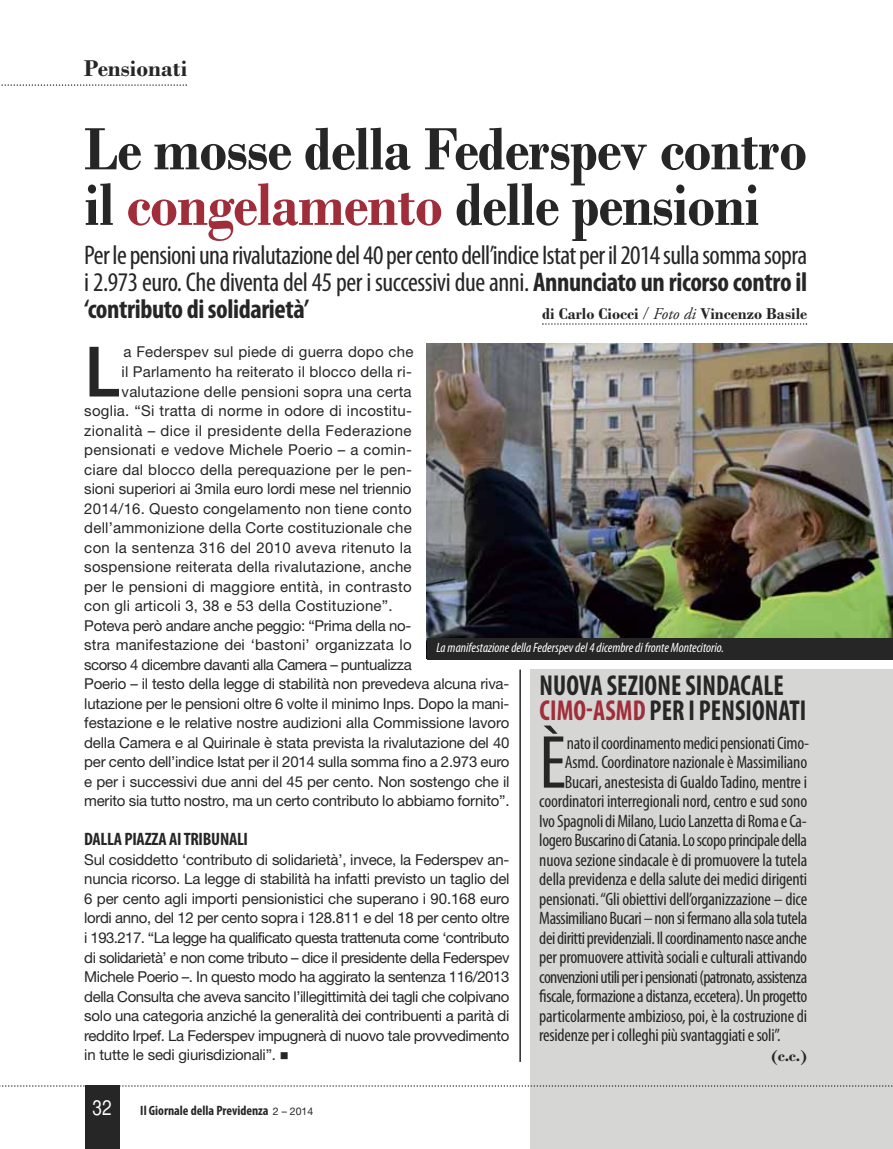
<style>
.page{position:relative;width:893px;height:1149px;background:#fff}
.page>*{position:absolute;margin:0;border:0;box-sizing:border-box;transform-origin:0 0}
.t1{font:condensed 75.75px "Myriad Pro";color:#272627}
.t2{font:600 73.65px "Myriad Pro";color:#272627}
.t3{font:700 62.7px/55.5px "Bodoni";letter-spacing:-.015em;color:#272627;scale:.91 1}
.t4{font:700 condensed 28.8px/25.5px "Myriad Pro";letter-spacing:.005em;color:#272627;scale:.91 1}
.t5{font:condensed 27px/27px "Myriad Pro";letter-spacing:-.015em;color:#272627;text-align:justify}
.t6{font:700 24px "Bodoni";color:#272627}
.t7{font:21px "Helvetica CY Plain";color:#fff}
.t8{font:condensed 18px "Myriad Pro";letter-spacing:-.015em;color:#272627}
.t9{font:condensed 18px "Myriad Pro";letter-spacing:-.035em;color:#272627}
.t10{font:700 condensed 18px "Myriad Pro";letter-spacing:-.015em;color:#272627}
.t11{font:700 16.5px "Bodoni";color:#272627}
.t12{font:15px/19.5px "Helvetica Neue";color:#272627;text-align:justify}
.t13{font:15px "Helvetica Neue";letter-spacing:.02em;color:#272627}
.t14{font:15px "Helvetica Neue";letter-spacing:-.02em;color:#272627}
.t15{font:15px "Helvetica Neue";letter-spacing:-.035em;color:#272627}
.t16{font:15px "Helvetica Neue";letter-spacing:.025em;color:#272627}
.t17{font:italic condensed 13.5px "Myriad Pro";color:#fff}
.t18{font:700 condensed 13.5px "Myriad Pro";color:#272627}
.s1{color:#a02e3a}
.s2{font-weight:700}
.s3{font-family:"Simoncini";font-weight:400}
.s4{font-family:"Adobe Garamond Pro";font-weight:400;font-style:italic}
.s5{font-family:"Helvetica Neue";font-weight:400;font-stretch:normal;font-size:10.5px}
</style>
<div class="page">
<div style="left:531px;top:669px;width:362px;height:479px;background:#d6d6d5"></div>
<svg style="left:0;top:1084px;width:893px;height:2px"></svg>
<div style="left:85px;top:1084px;width:34px;height:64px;background:#272627"></div>
<svg style="left:1px;top:84px;width:186px;height:2px"></svg>
<svg style="left:542px;top:323px;width:265px;height:1px"></svg>
<img style="left:427px;top:344px;width:466px;height:314px">
<div style="left:428px;top:638px;width:465px;height:21px;background:#272627"></div>
<hr style="left:519px;top:669px;width:2px;height:392px;background:#272627">
<p class="t6" style="left:84px;top:60px;width:104px">Pensionati</p>
<p class="t3" style="left:84px;top:129px;width:796px">Le mosse della Federspev contro il <span class="s1">congelamento</span> delle pensioni</p>
<p class="t5" style="left:84px;top:244px;width:724px">Per le pensioni una rivalutazione del 40 per cento dell’indice Istat per il 2014 sulla somma sopra i 2.973 euro. Che diventa del 45 per i successivi due anni. <span class="s2">Annunciato un ricorso contro il ‘contributo di solidarietà’</span></p>
<p class="t11" style="left:542px;top:308px;width:267px">di Carlo Ciocci <span class="s3">/</span> <span class="s4">Foto di</span> Vincenzo Basile</p>
<p class="t2" style="left:84px;top:328px;width:38px">L</p>
<p class="t12" style="left:123px;top:344px;width:292px">a Federspev sul piede di guerra dopo che</p>
<p class="t12" style="left:122px;top:363px;width:292px">il Parlamento ha reiterato il blocco della ri-</p>
<p class="t12" style="left:122px;top:383px;width:292px">valutazione delle pensioni sopra una certa</p>
<p class="t12" style="left:84px;top:402px;width:329px">soglia. “Si tratta di norme in odore di incostitu-</p>
<p class="t16" style="left:84px;top:424px;width:329px">zionalità – dice il presidente della Federazione</p>
<p class="t13" style="left:84px;top:444px;width:329px">pensionati e vedove Michele Poerio – a comin-</p>
<p class="t12" style="left:84px;top:461px;width:329px">ciare dal blocco della perequazione per le pen-</p>
<p class="t12" style="left:84px;top:480px;width:329px">sioni superiori ai 3mila euro lordi mese nel triennio</p>
<p class="t12" style="left:84px;top:500px;width:329px">2014/16. Questo congelamento non tiene conto</p>
<p class="t12" style="left:84px;top:519px;width:329px">dell’ammonizione della Corte costituzionale che</p>
<p class="t13" style="left:84px;top:541px;width:329px">con la sentenza 316 del 2010 aveva ritenuto la</p>
<p class="t12" style="left:84px;top:558px;width:329px">sospensione reiterata della rivalutazione, anche</p>
<p class="t13" style="left:84px;top:580px;width:329px">per le pensioni di maggiore entità, in contrasto</p>
<p class="t12" style="left:84px;top:597px;width:310px">con gli articoli 3, 38 e 53 della Costituzione”.</p>
<p class="t14" style="left:84px;top:619px;width:329px">Poteva però andare anche peggio: “Prima della no-</p>
<p class="t12" style="left:84px;top:636px;width:329px">stra manifestazione dei ‘bastoni’ organizzata lo</p>
<p class="t15" style="left:84px;top:658px;width:329px">scorso 4 dicembre davanti alla Camera – puntualizza</p>
<p class="t12" style="left:84px;top:675px;width:426px">Poerio – il testo della legge di stabilità non prevedeva alcuna riva-</p>
<p class="t12" style="left:84px;top:695px;width:426px">lutazione per le pensioni oltre 6 volte il minimo Inps. Dopo la mani-</p>
<p class="t12" style="left:84px;top:714px;width:427px">festazione e le relative nostre audizioni alla Commissione lavoro</p>
<p class="t12" style="left:84px;top:734px;width:427px">della Camera e al Quirinale è stata prevista la rivalutazione del 40</p>
<p class="t14" style="left:84px;top:756px;width:427px">per cento dell’indice Istat per il 2014 sulla somma fino a 2.973 euro</p>
<p class="t12" style="left:84px;top:773px;width:427px">e per i successivi due anni del 45 per cento. Non sostengo che il</p>
<p class="t12" style="left:84px;top:792px;width:427px">merito sia tutto nostro, ma un certo contributo lo abbiamo fornito”.</p>
<p class="t10" style="left:84px;top:832px;width:165px">DALLA PIAZZA AI TRIBUNALI</p>
<p class="t12" style="left:84px;top:851px;width:427px">Sul cosiddetto ‘contributo di solidarietà’, invece, la Federspev an&shy;nuncia ricorso. La legge di stabilità ha infatti previsto un taglio del 6 per cento agli importi pensionistici che superano i 90.168 euro lordi anno, del 12 per cento sopra i 128.811 e del 18 per cento oltre i 193.217. “La legge ha qualificato questa trattenuta come ‘contributo di solidarietà’ e non come tributo – dice il presidente della Federspev Michele Poerio –. In questo modo ha aggirato la sentenza 116/2013 della Consulta che aveva sancito l’illegittimità dei tagli che colpivano solo una categoria anziché la generalità dei contribuenti a parità di reddito Irpef. La Federspev impugnerà di nuovo tale provvedimento in tutte le sedi giurisdizionali”. ■</p>
<p class="t17" style="left:436px;top:642px;width:289px">La manifestazione della Federspev del 4 dicembre di fronte Montecitorio.</p>
<p class="t4" style="left:540px;top:674px;width:295px">NUOVA SEZIONE SINDACALE<br><span class="s1">CIMO-ASMD</span> PER I PENSIONATI</p>
<p class="t1" style="left:539px;top:735px;width:28px">È</p>
<p class="t8" style="left:567px;top:736px;width:244px">nato il coordinamento medici pensionati Cimo-</p>
<p class="t8" style="left:565px;top:755px;width:244px">Asmd. Coordinatore nazionale è Massimiliano</p>
<p class="t8" style="left:565px;top:775px;width:244px">Bucari, anestesista di Gualdo Tadino, mentre i</p>
<p class="t8" style="left:539px;top:794px;width:269px">coordinatori interregionali nord, centro e sud sono</p>
<p class="t8" style="left:539px;top:814px;width:269px">Ivo Spagnoli di Milano, Lucio Lanzetta di Roma e Ca-</p>
<p class="t8" style="left:539px;top:833px;width:269px">logero Buscarino di Catania. Lo scopo principale della</p>
<p class="t8" style="left:539px;top:852px;width:269px">nuova sezione sindacale è di promuovere la tutela</p>
<p class="t8" style="left:539px;top:872px;width:269px">della previdenza e della salute dei medici dirigenti</p>
<p class="t8" style="left:539px;top:891px;width:269px">pensionati. “Gli obiettivi dell’organizzazione – dice</p>
<p class="t8" style="left:539px;top:911px;width:269px">Massimiliano Bucari – non si fermano alla sola tutela</p>
<p class="t8" style="left:539px;top:930px;width:269px">dei diritti previdenziali. Il coordinamento nasce anche</p>
<p class="t8" style="left:539px;top:950px;width:269px">per promuovere attività sociali e culturali attivando</p>
<p class="t9" style="left:539px;top:969px;width:269px">convenzioni utili per i pensionati (patronato, assistenza</p>
<p class="t8" style="left:539px;top:989px;width:269px">fiscale, formazione a distanza, eccetera). Un progetto</p>
<p class="t8" style="left:539px;top:1008px;width:269px">particolarmente ambizioso, poi, è la costruzione di</p>
<p class="t8" style="left:539px;top:1028px;width:243px">residenze per i colleghi più svantaggiati e soli”.</p>
<p class="t11" style="left:771px;top:1049px;width:38px">(c.c.)</p>
<p class="t7" style="left:92px;top:1095px;width:21px">32</p>
<p class="t18" style="left:140px;top:1105px;width:174px">Il Giornale della Previdenza <span class="s5">2 – 2014</span></p>
</div>
